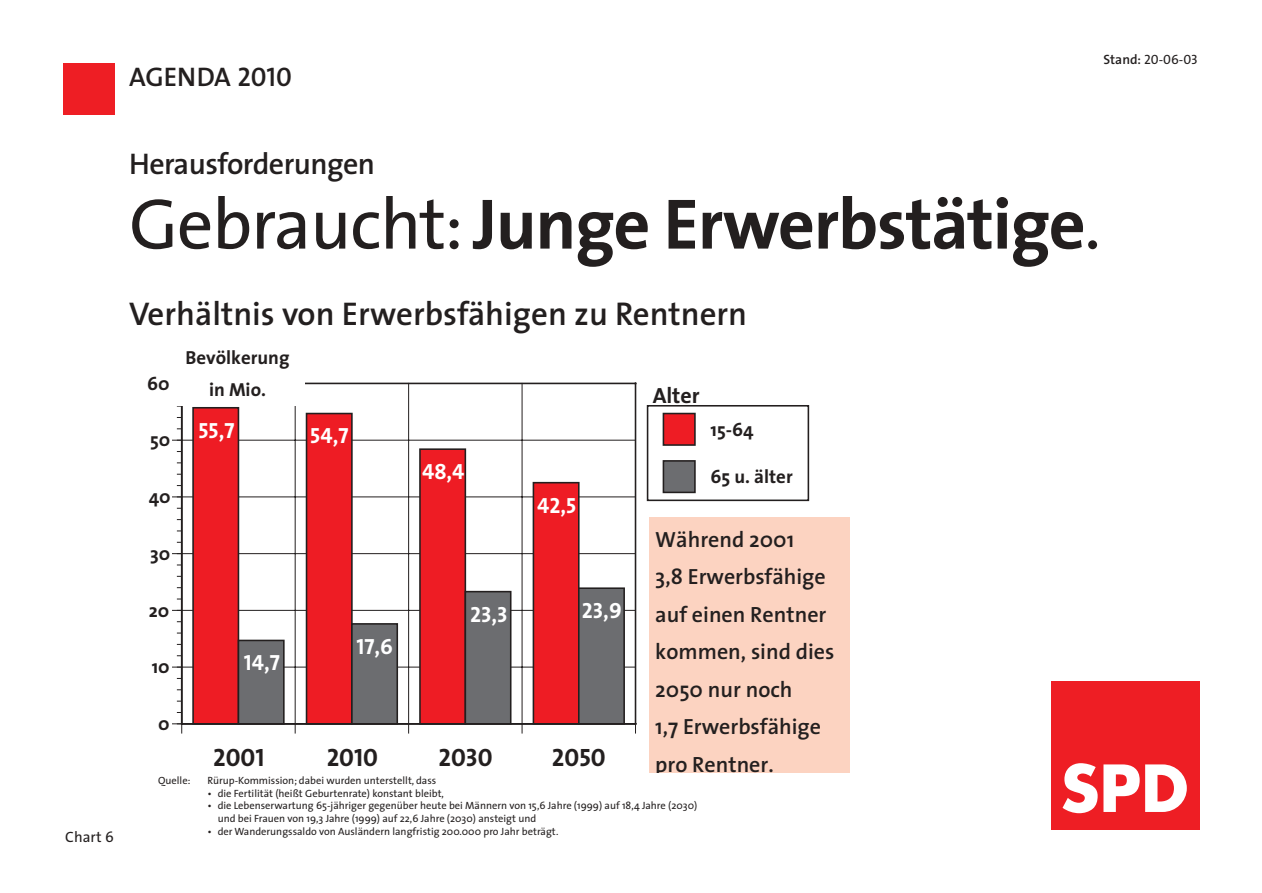
<style>
.page{position:relative;width:1262px;height:893px;background:#fff}
.page>*{position:absolute;margin:0;border:0;box-sizing:border-box;transform-origin:0 0}
.t1{font:700 72px "The Sans";letter-spacing:-.02em;color:#231f1f}
.t2{font:700 63px "Futura";color:#fff}
.t3{font:600 33px "The Sans";color:#231f1f}
.t4{font:600 30px "The Sans";letter-spacing:-.02em;color:#231f1f}
.t5{font:27px "The Sans Semi Bold Caps";color:#231f1f}
.t6{font:25.2px "The Sans Bold Caps";color:#231f1f}
.t7{font:600 22.05px/37.5px "The Sans";color:#231f1f}
.t8{font:22.05px "The Sans Bold Caps";color:#fff}
.t9{font:700 22.05px "The Sans";color:#231f1f}
.t10{font:700 18.9px/32.1px "The Sans";color:#231f1f;text-align:center}
.t11{font:15px "The Sans";color:#231f1f}
.t12{font:13.5px "The Sans Caps";color:#231f1f}
.t13{font:10.5px/12.6px "The Sans";color:#231f1f}
.s1{font-family:"The Sans";font-weight:600}
.s2{font-weight:400}
</style>
<div class="page">
<div style="left:64px;top:64px;width:51px;height:51px;background:#ee1e24"></div>
<div style="left:1050px;top:680px;width:149px;height:149px;background:#ee1e24"></div>
<hr style="left:181px;top:382px;width:455px;height:2px;background:#231f1f">
<hr style="left:634px;top:382px;width:2px;height:342px;background:#231f1f">
<hr style="left:181px;top:666px;width:455px;height:1px;background:#231f1f">
<hr style="left:181px;top:610px;width:455px;height:1px;background:#231f1f">
<hr style="left:181px;top:553px;width:455px;height:1px;background:#231f1f">
<hr style="left:181px;top:496px;width:455px;height:1px;background:#231f1f">
<hr style="left:181px;top:440px;width:455px;height:1px;background:#231f1f">
<hr style="left:295px;top:383px;width:1px;height:341px;background:#231f1f">
<hr style="left:408px;top:383px;width:1px;height:341px;background:#231f1f">
<hr style="left:521px;top:383px;width:1px;height:341px;background:#231f1f">
<div style="left:193px;top:408px;width:45px;height:315px;background:#ee1c24"></div>
<div style="left:192px;top:407px;width:47px;height:317px;border:2px solid #231f1f"></div>
<div style="left:238px;top:640px;width:46px;height:83px;background:#6c6d70"></div>
<div style="left:238px;top:639px;width:47px;height:85px;border:2px solid #231f1f"></div>
<div style="left:306px;top:413px;width:46px;height:310px;background:#ee1c24"></div>
<div style="left:306px;top:413px;width:47px;height:311px;border:2px solid #231f1f"></div>
<div style="left:352px;top:624px;width:45px;height:99px;background:#6c6d70"></div>
<div style="left:351px;top:623px;width:47px;height:101px;border:2px solid #231f1f"></div>
<div style="left:420px;top:449px;width:45px;height:274px;background:#ee1c24"></div>
<div style="left:419px;top:448px;width:47px;height:276px;border:2px solid #231f1f"></div>
<div style="left:465px;top:591px;width:46px;height:132px;background:#6c6d70"></div>
<div style="left:464px;top:591px;width:47px;height:133px;border:2px solid #231f1f"></div>
<div style="left:533px;top:482px;width:46px;height:241px;background:#ee1c24"></div>
<div style="left:532px;top:482px;width:47px;height:242px;border:2px solid #231f1f"></div>
<div style="left:579px;top:588px;width:45px;height:135px;background:#6c6d70"></div>
<div style="left:578px;top:587px;width:47px;height:137px;border:2px solid #231f1f"></div>
<svg style="left:172px;top:723px;width:10px;height:10px"></svg>
<hr style="left:181px;top:382px;width:1px;height:342px;background:#231f1f">
<hr style="left:181px;top:723px;width:455px;height:1px;background:#231f1f">
<div style="left:647px;top:405px;width:162px;height:96px;border:2px solid #231f1f"></div>
<div style="left:663px;top:413px;width:32px;height:32px;background:#ee1c24"></div>
<div style="left:662px;top:413px;width:33px;height:33px;border:2px solid #231f1f"></div>
<div style="left:663px;top:461px;width:32px;height:31px;background:#6c6d70"></div>
<div style="left:662px;top:460px;width:33px;height:33px;border:2px solid #231f1f"></div>
<div style="left:171px;top:338px;width:133px;height:68px;background:#fff"></div>
<div style="left:649px;top:517px;width:201px;height:255px;background:#fcd3c1"></div>
<h3 class="t5" style="left:129px;top:60px;width:164px">AGENDA 2010</h3>
<p class="t12" style="left:1103px;top:51px;width:96px"><span class="s1">Stand:</span> 20-06-03</p>
<h3 class="t11" style="left:65px;top:831px;width:50px">Chart 6</h3>
<h3 class="t4" style="left:129px;top:153px;width:247px">Herausforderungen</h3>
<h1 class="t1" style="left:129px;top:197px;width:973px"><span class="s2">Gebraucht:</span>Junge Erwerbstätige<span class="s2">.</span></h1>
<h3 class="t3" style="left:129px;top:301px;width:619px">Verhältnis von Erwerbsfähigen zu Rentnern</h3>
<h3 class="t10" style="left:147px;top:369px;width:24px">60</h3>
<h3 class="t10" style="left:150px;top:426px;width:22px">50</h3>
<h3 class="t10" style="left:185px;top:344px;width:105px">Bevölkerung in Mio.</h3>
<h3 class="t8" style="left:198px;top:417px;width:38px">55,7</h3>
<h3 class="t10" style="left:149px;top:482px;width:23px">40</h3>
<h3 class="t8" style="left:310px;top:423px;width:40px">54,7</h3>
<h3 class="t8" style="left:422px;top:458px;width:44px">48,4</h3>
<h3 class="t8" style="left:537px;top:492px;width:41px">42,5</h3>
<h3 class="t9" style="left:652px;top:387px;width:49px">Alter</h3>
<h3 class="t10" style="left:710px;top:415px;width:44px">15-64</h3>
<h3 class="t10" style="left:710px;top:462px;width:84px">65 u. älter</h3>
<h3 class="t7" style="left:655px;top:522px;width:180px">Während 2001<br>3,8 Erwerbsfähige auf einen Rentner kommen, sind dies<br>2050 nur noch<br>1,7 Erwerbsfähige pro Rentner.</h3>
<h3 class="t10" style="left:150px;top:539px;width:22px">30</h3>
<h3 class="t8" style="left:582px;top:597px;width:41px">23,9</h3>
<h3 class="t8" style="left:470px;top:601px;width:39px">23,3</h3>
<h3 class="t10" style="left:149px;top:596px;width:22px">20</h3>
<h3 class="t8" style="left:356px;top:633px;width:38px">17,6</h3>
<h3 class="t8" style="left:244px;top:649px;width:37px">14,7</h3>
<h3 class="t10" style="left:152px;top:652px;width:19px">10</h3>
<h3 class="t10" style="left:158px;top:709px;width:13px">0</h3>
<h3 class="t6" style="left:213px;top:742px;width:53px">2001</h3>
<h3 class="t6" style="left:327px;top:742px;width:53px">2010</h3>
<h3 class="t6" style="left:438px;top:742px;width:56px">2030</h3>
<h3 class="t6" style="left:552px;top:742px;width:55px">2050</h3>
<p class="t13" style="left:158px;top:775px;width:34px">Quelle:</p>
<p class="t13" style="left:208px;top:775px;width:230px">Rürup-Kommission; dabei wurden unterstellt, dass</p>
<p class="t13" style="left:208px;top:788px;width:238px">• die Fertilität (heißt Geburtenrate) konstant bleibt,</p>
<p class="t13" style="left:218px;top:800px;width:481px;text-indent:-10px">• die Lebenserwartung 65-jähriger gegenüber heute bei Männern von 15,6 Jahre (1999) auf 18,4 Jahre (2030) und bei Frauen von 19,3 Jahre (1999) auf 22,6 Jahre (2030) ansteigt und</p>
<p class="t13" style="left:208px;top:825px;width:352px">• der Wanderungssaldo von Ausländern langfristig 200.000 pro Jahr beträgt.</p>
<h2 class="t2" style="left:1060px;top:759px;width:129px">SPD</h2>
</div>
